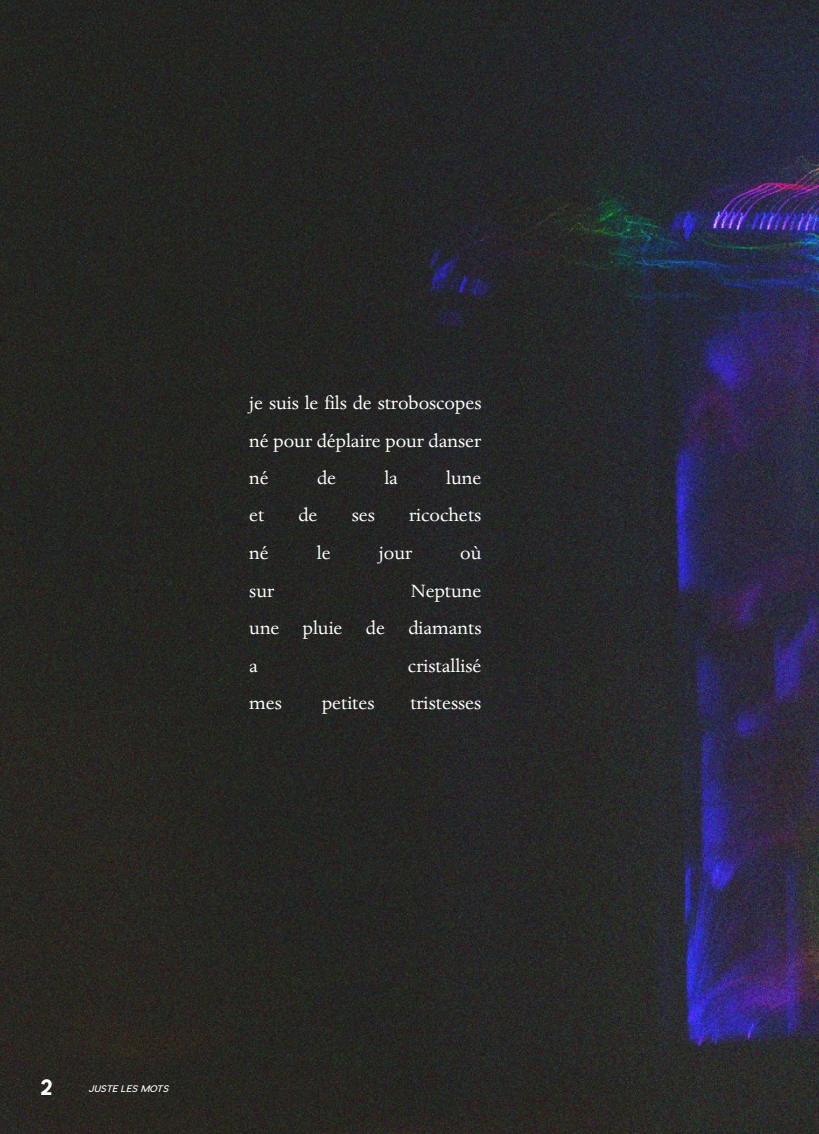
<style>
.page{position:relative;width:819px;height:1134px;background:#fff}
.page>*{position:absolute;margin:0;border:0;box-sizing:border-box;transform-origin:0 0}
.t1{font:700 20.82px "Pier Sans";color:#fff}
.t2{font:20.65px/37.6px "Dante";color:#fff;text-align:justify}
.t3{font:italic 8.92px "Pier Sans";color:#fff}
</style>
<div class="page">
<img style="left:0;top:0;width:819px;height:1134px">
<p class="t2" style="left:249px;top:384px;width:234px">je suis le fils de stroboscopes né pour déplaire pour danser né</p>
<p class="t2" style="left:317px;top:459px;width:21px">de</p>
<p class="t2" style="left:384px;top:459px;width:15px">la</p>
<p class="t2" style="left:446px;top:459px;width:37px">lune</p>
<p class="t2" style="left:249px;top:496px;width:17px">et</p>
<p class="t2" style="left:299px;top:496px;width:21px">de</p>
<p class="t2" style="left:352px;top:496px;width:25px">ses</p>
<p class="t2" style="left:409px;top:496px;width:74px">ricochets</p>
<p class="t2" style="left:249px;top:534px;width:21px">né</p>
<p class="t2" style="left:317px;top:534px;width:16px">le</p>
<p class="t2" style="left:379px;top:534px;width:35px">jour</p>
<p class="t2" style="left:460px;top:534px;width:23px">où</p>
<p class="t2" style="left:249px;top:571px;width:26px">sur</p>
<p class="t2" style="left:249px;top:571px;width:234px;text-indent:162px">Neptune une pluie de diamants a</p>
<p class="t2" style="left:408px;top:647px;width:75px">cristallisé</p>
<p class="t2" style="left:249px;top:684px;width:34px">mes</p>
<p class="t2" style="left:322px;top:684px;width:54px">petites</p>
<p class="t2" style="left:410px;top:684px;width:72px">tristesses</p>
<p class="t1" style="left:40px;top:1074px;width:14px">2</p>
<p class="t3" style="left:88px;top:1083px;width:82px">JUSTE LES MOTS</p>
</div>
